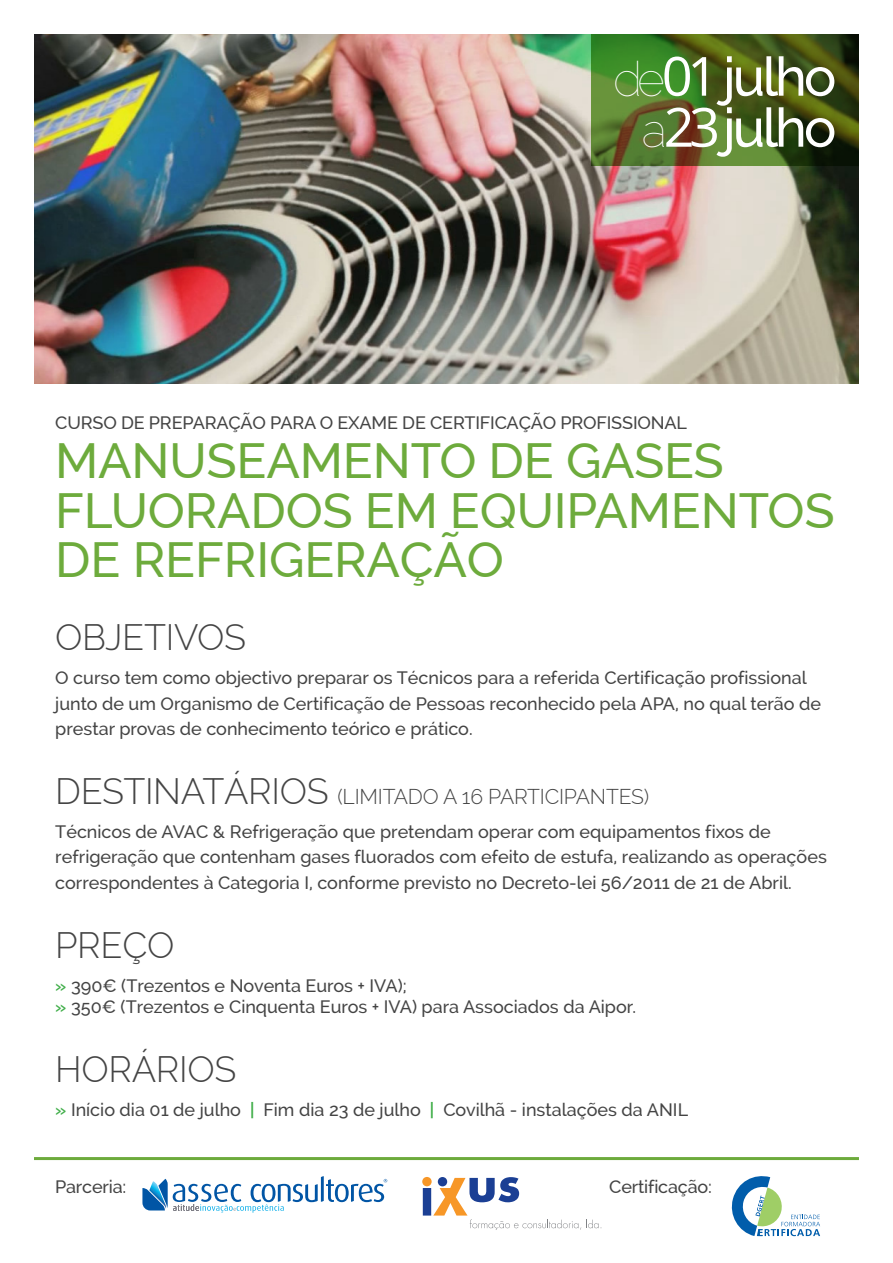
<style>
.page{position:relative;width:893px;height:1263px;background:#fff}
.page>*{position:absolute;margin:0;border:0;box-sizing:border-box;transform-origin:0 0}
.t1{font:500 54px/51px "Raleway";letter-spacing:-.05em;color:#fff;text-align:center}
.t2{font:500 49.5px/49.5px "Raleway";letter-spacing:-.005em;color:#6dab3c}
.t3{font:300 36px "Raleway";letter-spacing:-.01em;color:#444}
.t4{font:300 21px "Raleway";letter-spacing:-.01em;color:#444}
.t5{font:500 18px/25.5px "Raleway";color:#444}
.s1{font-weight:100;font-size:48px}
.s2{font-family:"Open Sans";font-weight:400}
.s3{font-size:36px}
.s4{font-weight:600;color:#40ae49}
</style>
<div class="page">
<hr style="left:34px;top:1157px;width:825px;height:3px;background:#6dab3c">
<svg style="left:422px;top:1177px;width:180px;height:53px"></svg>
<svg style="left:142px;top:1176px;width:245px;height:37px"></svg>
<svg style="left:732px;top:1176px;width:88px;height:60px"></svg>
<img style="left:34px;top:34px;width:825px;height:350px">
<svg style="left:591px;top:34px;width:268px;height:132px;background:#48631e"></svg>
<p class="t1" style="left:613px;top:51px;width:225px"><span class="s1">de</span><span class="s2">01</span>julho <span class="s1">a</span><span class="s2">23</span> julho</p>
<p class="t5" style="left:55px;top:410px;width:633px">CURSO DE PREPARAÇÃO PARA O EXAME DE CERTIFICAÇÃO PROFISSIONAL</p>
<p class="t2" style="left:55px;top:436px;width:781px">MANUSEAMENTO DE GASES<br>FLUORADOS EM EQUIPAMENTOS<br>DE REFRIGERAÇÃO</p>
<p class="t3" style="left:55px;top:616px;width:192px">OBJETIVOS</p>
<p class="t5" style="left:55px;top:665px;width:767px">O curso tem como objectivo preparar os Técnicos para a referida Certificação profissional junto de um Organismo de Certificação de Pessoas reconhecido pela APA, no qual terão de prestar provas de conhecimento teórico e prático.</p>
<p class="t4" style="left:55px;top:784px;width:595px"><span class="s3">DESTINATÁRIOS</span> (LIMITADO A 16 PARTICIPANTES)</p>
<p class="t5" style="left:55px;top:819px;width:773px">Técnicos de AVAC &amp; Refrigeração que pretendam operar com equipamentos fixos de refrigeração que contenham gases fluorados com efeito de estufa, realizando as operações correspondentes à Categoria I, conforme previsto no Decreto-lei 56/2011 de 21 de Abril.</p>
<p class="t3" style="left:55px;top:924px;width:121px">PREÇO</p>
<p class="t5" style="left:55px;top:972px;width:353px"><span class="s4">»</span> 390€ (Trezentos e Noventa Euros + IVA);</p>
<p class="t5" style="left:55px;top:994px;width:582px"><span class="s4">»</span> 350€ (Trezentos e Cinquenta Euros + IVA) para Associados da Aipor.</p>
<p class="t3" style="left:55px;top:1048px;width:183px">HORÁRIOS</p>
<p class="t5" style="left:55px;top:1097px;width:634px"><span class="s4">»</span> Início dia 01 de julho <span class="s4">|</span> Fim dia 23 de julho <span class="s4">|</span> Covilhã - instalações da ANIL</p>
<p class="t5" style="left:55px;top:1174px;width:73px">Parceria:</p>
<p class="t5" style="left:609px;top:1174px;width:104px">Certificação:</p>
</div>
